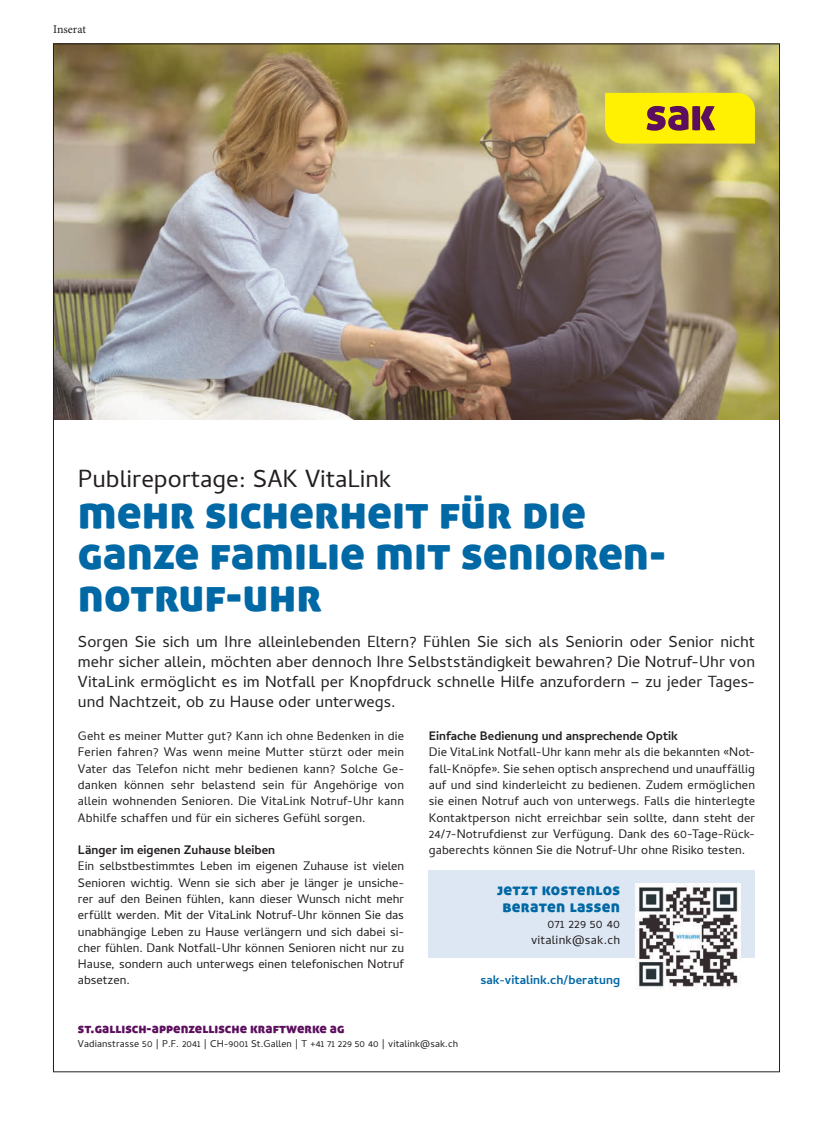
<style>
.page{position:relative;width:833px;height:1134px;background:#fff}
.page>*{position:absolute;margin:0;border:0;box-sizing:border-box;transform-origin:0 0}
.t1{font:46.38px/41.4px "Aller Display";color:#0068a5}
.t2{font:25.12px "Cambay";color:#231f20}
.t3{font:16.25px/20px "Cambay";letter-spacing:.005em;color:#231f20;text-align:justify}
.t4{font:16.25px/16.2px "Aller Display";letter-spacing:.02em;color:#0068a5;text-align:center}
.t5{font:13.75px "Aller Display";letter-spacing:.005em;color:#5c0f5e}
.t6{font:12.5px/16.2px "Cambay";letter-spacing:.005em;color:#231f20;text-align:justify}
.t7{font:700 12.5px "Cambay";color:#231f20}
.t8{font:700 12.5px "Cambay";letter-spacing:.005em;color:#0068a5}
.t9{font:11.88px "Minion Pro";letter-spacing:-.005em;color:#231f20}
.t10{font:10px "Cambay";letter-spacing:.01em;color:#231f20}
</style>
<div class="page">
<img style="left:55px;top:46px;width:723px;height:373px">
<svg style="left:605px;top:93px;width:149px;height:50px;background:#e5ce0f"></svg>
<div style="left:429px;top:870px;width:326px;height:87px;background:#dde7f3"></div>
<img style="left:635px;top:884px;width:106px;height:104px">
<p class="t9" style="left:53px;top:22px;width:34px">Inserat</p>
<h2 class="t2" style="left:78px;top:463px;width:315px">Publireportage: SAK VitaLink</h2>
<h1 class="t1" style="left:78px;top:490px;width:589px">mehr sicherheit für die ganze familie mit senioren&shy;notruf-uhr</h1>
<p class="t3" style="left:78px;top:631px;width:678px">Sorgen Sie sich um Ihre alleinlebenden Eltern? Fühlen Sie sich als Seniorin oder Senior nicht mehr sicher allein, möchten aber dennoch Ihre Selbstständigkeit bewahren? Die Notruf-Uhr von VitaLink ermöglicht es im Notfall per Knopfdruck schnelle Hilfe anzufordern – zu jeder Tages&shy;und Nachtzeit, ob zu Hause oder unterwegs.</p>
<p class="t6" style="left:78px;top:728px;width:328px">Geht es meiner Mutter gut? Kann ich ohne Bedenken in die Ferien fahren? Was wenn meine Mutter stürzt oder mein Vater das Telefon nicht mehr bedienen kann? Solche Ge&shy;danken können sehr belastend sein für Angehörige von allein wohnenden Senioren. Die VitaLink Notruf-Uhr kann Abhilfe schaffen und für ein sicheres Gefühl sorgen.</p>
<p class="t7" style="left:78px;top:842px;width:199px">Länger im eigenen Zuhause bleiben</p>
<p class="t6" style="left:78px;top:858px;width:328px">Ein selbstbestimmtes Leben im eigenen Zuhause ist vielen Senioren wichtig. Wenn sie sich aber je länger je unsiche&shy;rer auf den Beinen fühlen, kann dieser Wunsch nicht mehr erfüllt werden. Mit der VitaLink Notruf-Uhr können Sie das unabhängige Leben zu Hause verlängern und sich dabei si&shy;cher fühlen. Dank Notfall-Uhr können Senioren nicht nur zu Hause, sondern auch unterwegs einen telefonischen Notruf absetzen.</p>
<p class="t7" style="left:429px;top:728px;width:250px">Einfache Bedienung und ansprechende Optik</p>
<p class="t6" style="left:429px;top:744px;width:328px">Die VitaLink Notfall-Uhr kann mehr als die bekannten «Not&shy;fall-Knöpfe». Sie sehen optisch ansprechend und unauffällig auf und sind kinderleicht zu bedienen. Zudem ermöglichen sie einen Notruf auch von unterwegs. Falls die hinterlegte Kontaktperson nicht erreichbar sein sollte, dann steht der 24/7-Notrufdienst zur Verfügung. Dank des 60-Tage-Rück&shy;gaberechts können Sie die Notruf-Uhr ohne Risiko testen.</p>
<h3 class="t4" style="left:497px;top:881px;width:125px">jetzt kostenlos beraten lassen</h3>
<p class="t6" style="left:531px;top:915px;width:91px;text-align:right">071 229 50 40 vitalink@sak.ch</p>
<p class="t8" style="left:480px;top:973px;width:141px">sak-vitalink.ch/beratung</p>
<p class="t5" style="left:78px;top:1020px;width:268px">st.gallisch-appenzellische kraftwerke ag</p>
<p class="t10" style="left:78px;top:1038px;width:381px">Vadianstrasse 50 | P.F. 2041 | CH-9001 St.Gallen | T +41 71 229 50 40 | vitalink@sak.ch</p>
</div>
